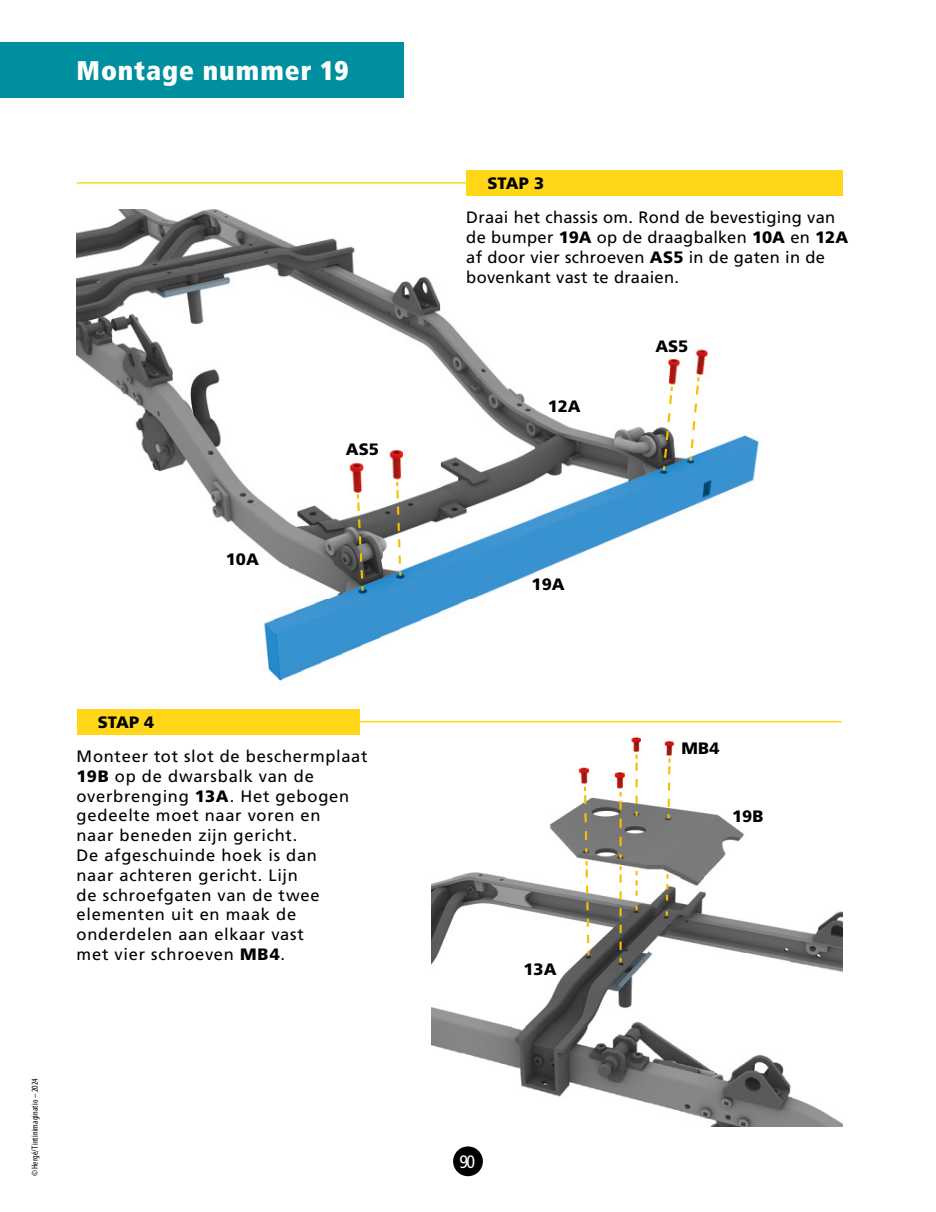
<style>
.page{position:relative;width:936px;height:1212px;background:#fff}
.page>*{position:absolute;margin:0;border:0;box-sizing:border-box;transform-origin:0 0}
.t1{font:900 condensed 27px "Frutiger LT Std";letter-spacing:.035em;color:#fff}
.t2{font:condensed 18px "Frutiger LT Std";color:#fff}
.t3{font:16.5px/19.8px "Frutiger LT Std";letter-spacing:.04em;color:#000}
.t4{font:16.5px/19.8px "Frutiger LT Std";letter-spacing:.02em;color:#000}
.t5{font:900 16.5px "Frutiger LT Std";color:#000}
.t6{font:condensed 9px "Myriad Pro";letter-spacing:.02em;color:#000}
.s1{font-weight:900}
</style>
<div class="page">
<img style="left:77px;top:209px;width:686px;height:472px">
<svg style="left:689px;top:456px;width:3px;height:5px"></svg>
<svg style="left:689px;top:377px;width:11px;height:73px"></svg>
<svg style="left:662px;top:466px;width:3px;height:4px"></svg>
<svg style="left:662px;top:387px;width:11px;height:73px"></svg>
<svg style="left:395px;top:482px;width:7px;height:94px"></svg>
<svg style="left:356px;top:494px;width:8px;height:97px"></svg>
<hr style="left:77px;top:182px;width:583px;height:2px;background:#ffd618">
<div style="left:466px;top:170px;width:376px;height:26px;background:#ffd618"></div>
<hr style="left:221px;top:721px;width:620px;height:1px;background:#ffd618">
<div style="left:77px;top:709px;width:282px;height:25px;background:#ffd618"></div>
<img style="left:431px;top:736px;width:411px;height:391px">
<svg style="left:666px;top:758px;width:5px;height:60px"></svg>
<svg style="left:665px;top:911px;width:3px;height:4px"></svg>
<svg style="left:666px;top:884px;width:2px;height:16px"></svg>
<svg style="left:635px;top:754px;width:2px;height:50px"></svg>
<svg style="left:635px;top:871px;width:2px;height:25px"></svg>
<svg style="left:619px;top:792px;width:2px;height:54px"></svg>
<svg style="left:619px;top:866px;width:2px;height:84px"></svg>
<svg style="left:583px;top:787px;width:5px;height:55px"></svg>
<svg style="left:584px;top:861px;width:6px;height:84px"></svg>
<div style="left:453px;top:1146px;width:30px;height:30px;background:#000;border-radius:50%"></div>
<div style="left:0;top:43px;width:404px;height:55px;background:#008f9f"></div>
<h1 class="t1" style="left:77px;top:54px;width:273px">Montage nummer 19</h1>
<p class="t5" style="left:226px;top:549px;width:35px">10A</p>
<p class="t5" style="left:346px;top:439px;width:35px">AS5</p>
<p class="t5" style="left:98px;top:712px;width:58px">STAP 4</p>
<p class="t3" style="left:77px;top:746px;width:292px">Monteer tot slot de beschermplaat<br><span class="s1">19B</span> op de dwarsbalk van de overbrenging <span class="s1">13A</span>. Het gebogen gedeelte moet naar voren en<br>naar beneden zijn gericht.<br>De afgeschuinde hoek is dan<br>naar achteren gericht. Lijn<br>de schroefgaten van de twee elementen uit en maak de onderdelen aan elkaar vast<br>met vier schroeven <span class="s1">MB4</span>.</p>
<p class="t6" style="left:30px;top:1176px;width:99px;rotate:-90deg">©Hergé/Tintinimaginatio – 2024</p>
<p class="t5" style="left:487px;top:173px;width:58px">STAP 3</p>
<p class="t4" style="left:466px;top:208px;width:383px">Draai het chassis om. Rond de bevestiging van de bumper <span class="s1">19A</span> op de draagbalken <span class="s1">10A</span> en <span class="s1">12A </span>af door vier schroeven <span class="s1">AS5</span> in de gaten in de bovenkant vast te draaien.</p>
<p class="t5" style="left:547px;top:396px;width:35px">12A</p>
<p class="t5" style="left:531px;top:575px;width:35px">19A</p>
<p class="t5" style="left:523px;top:959px;width:35px">13A</p>
<p class="t2" style="left:459px;top:1151px;width:17px">90</p>
<p class="t5" style="left:655px;top:336px;width:35px">AS5</p>
<p class="t5" style="left:681px;top:738px;width:40px">MB4</p>
<p class="t5" style="left:732px;top:806px;width:33px">19B</p>
</div>
